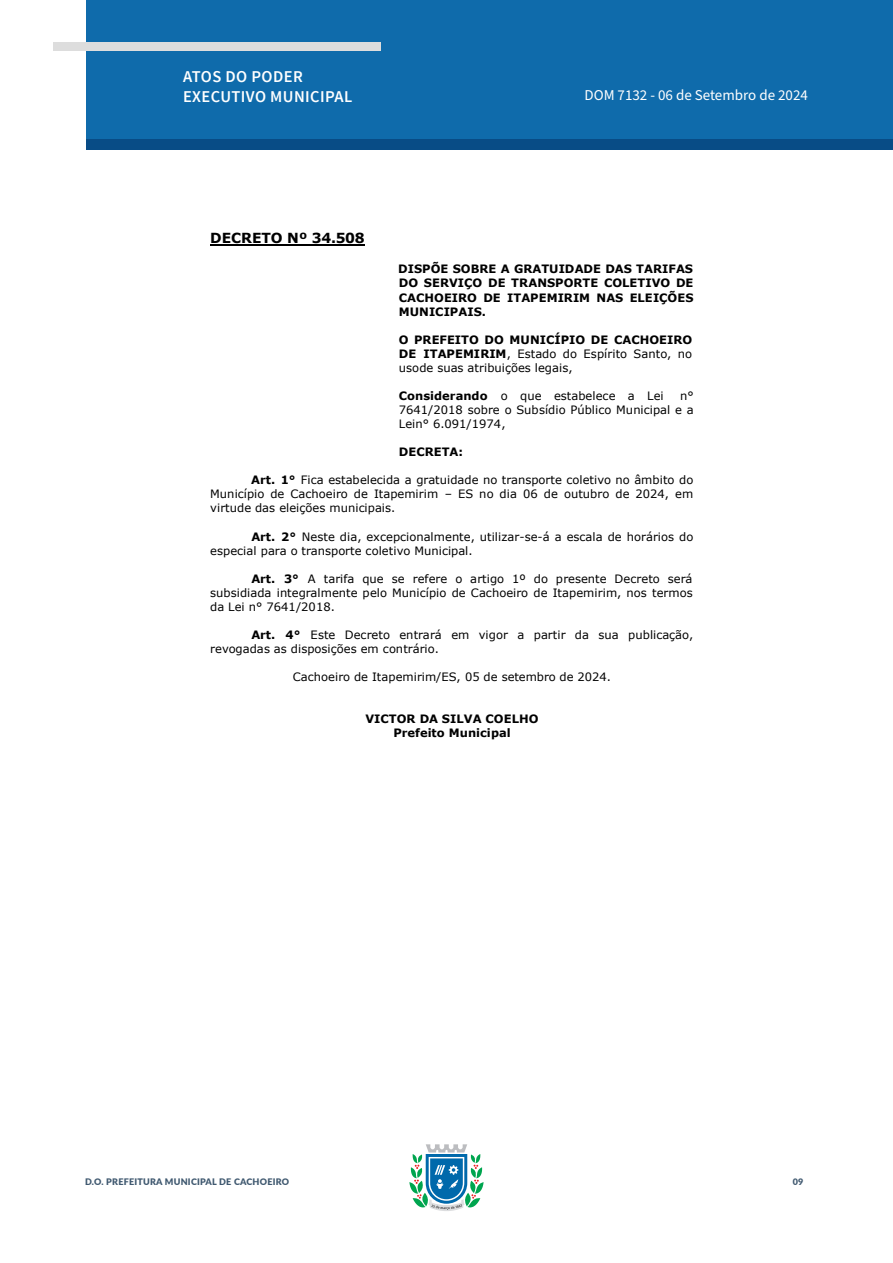
<style>
.page{position:relative;width:893px;height:1263px;background:#fff}
.page>*{position:absolute;margin:0;border:0;box-sizing:border-box;transform-origin:0 0}
.t1{font:600 16.5px/19.8px "Source Sans Pro";letter-spacing:.025em;color:#fff}
.t2{font:15px "Source Sans Pro";color:#fff}
.t3{font:700 13.95px "Verdana";letter-spacing:-.005em;color:#000}
.t4{font:11.55px/14.1px "Verdana";color:#000;text-align:justify}
.t5{font:700 11.55px/14.1px "Verdana";color:#000;text-align:justify}
.t6{font:900 9px "Lato";letter-spacing:.025em;color:#405970}
.s1{font-weight:700}
</style>
<div class="page">
<svg style="left:409px;top:1144px;width:75px;height:67px"></svg>
<div style="left:86px;top:0;width:807px;height:140px;background:#0f6bab"></div>
<div style="left:87px;top:140px;width:806px;height:10px;background:#084c86"></div>
<div style="left:53px;top:42px;width:328px;height:9px;background:#ddd"></div>
<hr style="left:0;top:0;width:1px;height:140px;background:#0f6bab">
<hr style="left:210px;top:244px;width:154px;height:1px;background:#000">
<h1 class="t1" style="left:183px;top:67px;width:171px">ATOS DO PODER<br>EXECUTIVO MUNICIPAL</h1>
<p class="t3" style="left:210px;top:228px;width:156px">DECRETO Nº 34.508</p>
<p class="t2" style="left:584px;top:85px;width:225px">DOM 7132 - 06 de Setembro de 2024</p>
<p class="t5" style="left:398px;top:262px;width:297px">DISPÕE SOBRE A GRATUIDADE DAS TARIFAS DO SERVIÇO DE TRANSPORTE COLETIVO DE CACHOEIRO DE ITAPEMIRIM NAS ELEIÇÕES MUNICIPAIS.</p>
<p class="t4" style="left:399px;top:332px;width:295px"><span class="s1">O PREFEITO DO MUNICÍPIO DE CACHOEIRO DE ITAPEMIRIM</span>, Estado do Espírito Santo, no uso de suas atribuições legais,</p>
<p class="t4" style="left:399px;top:389px;width:266px"><span class="s1">Considerando</span> o que estabelece a Lei</p>
<p class="t4" style="left:399px;top:389px;width:296px;text-indent:281px">n° 7641/2018 sobre o Subsídio Público Municipal e a Lein° 6.091/1974,</p>
<p class="t5" style="left:399px;top:445px;width:66px">DECRETA:</p>
<p class="t4" style="left:210px;top:473px;width:485px;text-indent:41px"><span class="s1">Art. 1°</span> Fica estabelecida a gratuidade no transporte coletivo no âmbito do Município de Cachoeiro de Itapemirim – ES no dia 06 de outubro de 2024, em virtude das eleições municipais.</p>
<p class="t4" style="left:210px;top:529px;width:485px;text-indent:41px"><span class="s1">Art. 2°</span> Neste dia, excepcionalmente, utilizar-se-á a escala de horários do especial para o transporte coletivo Municipal.</p>
<p class="t4" style="left:210px;top:571px;width:484px;text-indent:41px"><span class="s1">Art. 3°</span> A tarifa que se refere o artigo 1º do presente Decreto será subsidiada integralmente pelo Município de Cachoeiro de Itapemirim, nos termos da Lei n° 7641/2018.</p>
<p class="t4" style="left:210px;top:628px;width:484px;text-indent:41px"><span class="s1">Art. 4°</span> Este Decreto entrará em vigor a partir da sua publicação, revogadas as disposições em contrário.</p>
<p class="t4" style="left:293px;top:670px;width:320px">Cachoeiro de Itapemirim/ES, 05 de setembro de 2024.</p>
<p class="t5" style="left:366px;top:712px;width:175px;text-align:center">VICTOR DA SILVA COELHO<br>Prefeito Municipal</p>
<p class="t6" style="left:85px;top:1175px;width:206px">D.O. PREFEITURA MUNICIPAL DE CACHOEIRO</p>
<p class="t6" style="left:793px;top:1175px;width:12px">09</p>
</div>
